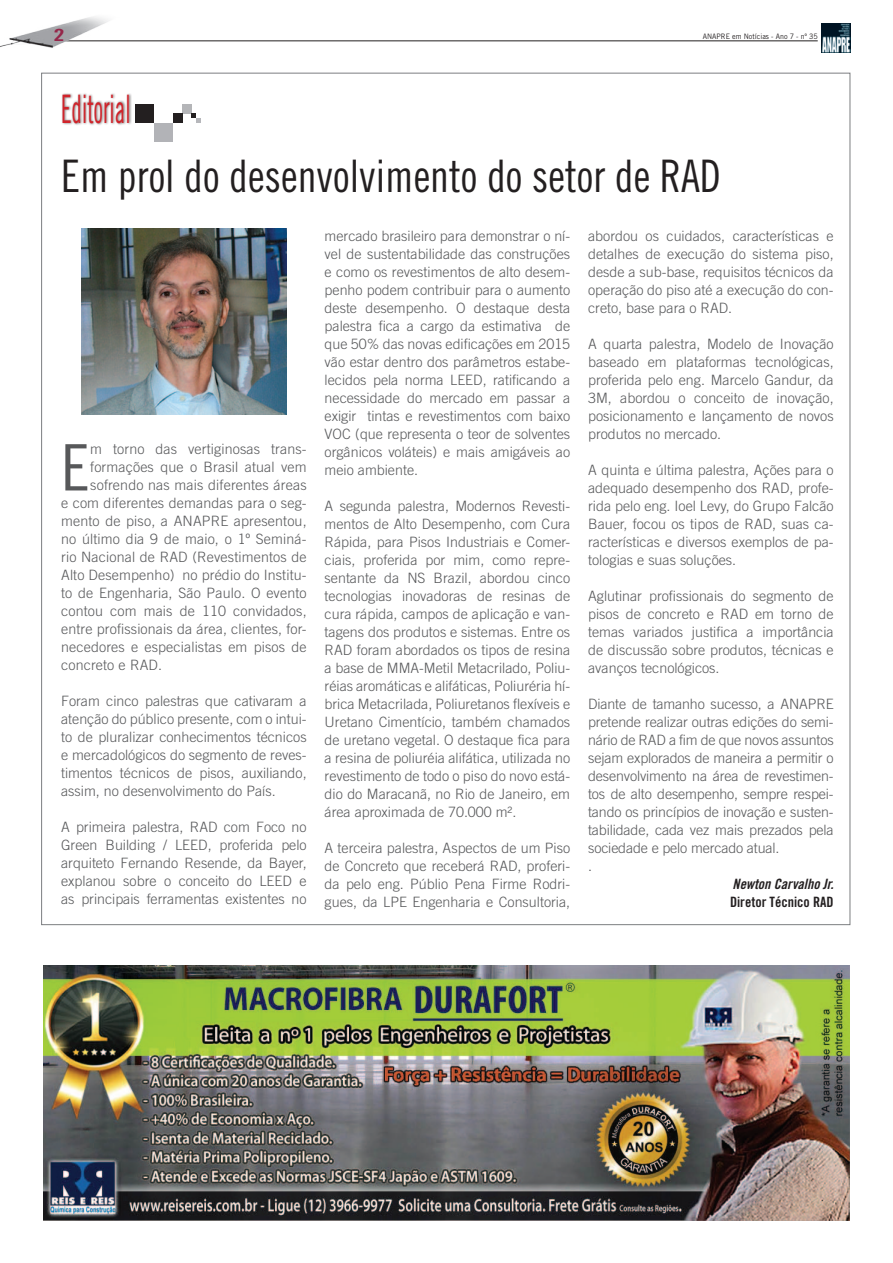
<style>
.page{position:relative;width:893px;height:1263px;background:#fff}
.page>*{position:absolute;margin:0;border:0;box-sizing:border-box;transform-origin:0 0}
.t1{font:64.05px "Trade Gothic Cond Eighteen";color:#57585a}
.t2{font:44.85px "Trade Gothic Cond Eighteen";color:#231f20;scale:.95 1}
.t3{font:39.3px "Trade Gothic Cond Eighteen";color:#d1232a;scale:.6 1}
.t4{font:16.8px "Trade Gothic Bold Cond Twenty";color:#952649;scale:1.5 1}
.t5{font:300 14.25px/18px "Trade Gothic";color:#57585a;text-align:justify}
.t6{font:14.25px "Trade Gothic Bold Cond Twenty Obl";color:#231f20}
.t7{font:14.25px "Trade Gothic Bold Cond Twenty";color:#231f20}
.t8{font:7.5px "Trade Gothic";color:#231f20;scale:.95 1}
</style>
<div class="page">
<hr style="left:61px;top:41px;width:757px;height:1px;background:#231f20">
<img style="left:0;top:17px;width:144px;height:31px">
<img style="left:821px;top:23px;width:30px;height:30px">
<img style="left:44px;top:965px;width:805px;height:255px">
<img style="left:81px;top:229px;width:205px;height:185px">
<div style="left:61px;top:92px;width:71px;height:34px;background:#231f20;opacity:.63"></div>
<div style="left:154px;top:123px;width:19px;height:19px;background:#b2b3b7"></div>
<div style="left:135px;top:104px;width:19px;height:19px;background:#231f20"></div>
<div style="left:182px;top:104px;width:10px;height:9px;background:#b4b5b8"></div>
<div style="left:173px;top:113px;width:9px;height:10px;background:#231f20"></div>
<svg style="left:191px;top:113px;width:9px;height:10px"></svg>
<p class="t4" style="left:54px;top:25px;width:9px">2</p>
<p class="t8" style="left:703px;top:32px;width:122px">ANAPRE em Notícias - Ano 7 - nº 35</p>
<h3 class="t3" style="left:61px;top:85px;width:117px">Editorial</h3>
<h2 class="t2" style="left:61px;top:150px;width:696px">Em prol do desenvolvimento do setor de RAD</h2>
<h1 class="t1" style="left:61px;top:430px;width:30px">E</h1>
<p class="t5" style="left:90px;top:440px;width:218px">m torno das vertiginosas trans-</p>
<p class="t5" style="left:90px;top:458px;width:218px">formações que o Brasil atual vem</p>
<p class="t5" style="left:90px;top:476px;width:218px">sofrendo nas mais diferentes áreas</p>
<p class="t5" style="left:61px;top:494px;width:247px">e com diferentes demandas para o seg-</p>
<p class="t5" style="left:61px;top:512px;width:247px">mento de piso, a ANAPRE apresentou,</p>
<p class="t5" style="left:61px;top:530px;width:247px">no último dia 9 de maio, o 1º Seminá-</p>
<p class="t5" style="left:61px;top:548px;width:247px">rio Nacional de RAD (Revestimentos de</p>
<p class="t5" style="left:61px;top:566px;width:247px">Alto Desempenho) no prédio do Institu-</p>
<p class="t5" style="left:61px;top:584px;width:247px">to de Engenharia, São Paulo. O evento</p>
<p class="t5" style="left:61px;top:602px;width:247px">contou com mais de 110 convidados,</p>
<p class="t5" style="left:61px;top:620px;width:247px">entre profissionais da área, clientes, for-</p>
<p class="t5" style="left:61px;top:638px;width:247px">necedores e especialistas em pisos de</p>
<p class="t5" style="left:61px;top:656px;width:102px">concreto e RAD.</p>
<p class="t5" style="left:61px;top:692px;width:247px">Foram cinco palestras que cativaram a atenção do público presente, com o intui&shy;to de pluralizar conhecimentos técnicos e mercadológicos do segmento de reves&shy;timentos técnicos de pisos, auxiliando, assim, no desenvolvimento do País.</p>
<p class="t5" style="left:61px;top:818px;width:247px">A primeira palestra, RAD com Foco no Green Building / LEED, proferida pelo arquiteto Fernando Resende, da Bayer, explanou sobre o conceito do LEED e as principais ferramentas existentes no</p>
<p class="t5" style="left:325px;top:227px;width:247px">mercado brasileiro para demonstrar o ní&shy;vel de sustentabilidade das construções e como os revestimentos de alto desem&shy;penho podem contribuir para o aumento deste desempenho. O destaque desta palestra fica a cargo da estimativa de que 50% das novas edificações em 2015 vão estar dentro dos parâmetros estabe&shy;lecidos pela norma LEED, ratificando a necessidade do mercado em passar a exigir tintas e revestimentos com baixo VOC (que representa o teor de solventes orgânicos voláteis) e mais amigáveis ao meio ambiente.</p>
<p class="t5" style="left:325px;top:497px;width:247px">A segunda palestra, Modernos Revesti&shy;mentos de Alto Desempenho, com Cura Rápida, para Pisos Industriais e Comer&shy;ciais, proferida por mim, como repre&shy;sentante da NS Brazil, abordou cinco tecnologias inovadoras de resinas de cura rápida, campos de aplicação e van&shy;tagens dos produtos e sistemas. Entre os RAD foram abordados os tipos de resina a base de MMA-Metil Metacrilado, Poliu&shy;réias aromáticas e alifáticas, Poliuréria hí&shy;brica Metacrilada, Poliuretanos flexíveis e Uretano Cimentício, também chamados de uretano vegetal. O destaque fica para a resina de poliuréia alifática, utilizada no revestimento de todo o piso do novo está&shy;dio do Maracanã, no Rio de Janeiro, em área aproximada de 70.000 m².</p>
<p class="t5" style="left:325px;top:839px;width:247px">A terceira palestra, Aspectos de um Piso de Concreto que receberá RAD, proferi&shy;da pelo eng. Públio Pena Firme Rodri&shy;gues, da LPE Engenharia e Consultoria,</p>
<p class="t5" style="left:588px;top:227px;width:247px">abordou os cuidados, características e detalhes de execução do sistema piso, desde a sub-base, requisitos técnicos da operação do piso até a execução do con&shy;creto, base para o RAD.</p>
<p class="t5" style="left:588px;top:335px;width:247px">A quarta palestra, Modelo de Inovação baseado em plataformas tecnológicas, proferida pelo eng. Marcelo Gandur, da 3M, abordou o conceito de inovação, posicionamento e lançamento de novos produtos no mercado.</p>
<p class="t5" style="left:588px;top:461px;width:247px">A quinta e última palestra, Ações para o adequado desempenho dos RAD, profe&shy;rida pelo eng. Ioel Levy, do Grupo Falcão Bauer, focou os tipos de RAD, suas ca&shy;racterísticas e diversos exemplos de pa&shy;tologias e suas soluções.</p>
<p class="t5" style="left:588px;top:587px;width:247px">Aglutinar profissionais do segmento de pisos de concreto e RAD em torno de temas variados justifica a importância de discussão sobre produtos, técnicas e avanços tecnológicos.</p>
<p class="t5" style="left:588px;top:695px;width:247px;text-align:left">Diante de tamanho sucesso, a ANAPRE pretende realizar outras edições do semi&shy;nário de RAD a fim de que novos assuntos sejam explorados de maneira a permitir o desenvolvimento na área de revestimen&shy;tos de alto desempenho, sempre respei&shy;tando os princípios de inovação e susten&shy;tabilidade, cada vez mais prezados pela sociedade e pelo mercado atual.<br>.</p>
<p class="t6" style="left:733px;top:875px;width:103px">Newton Carvalho Jr.</p>
<p class="t7" style="left:730px;top:893px;width:105px">Diretor Técnico RAD</p>
</div>
